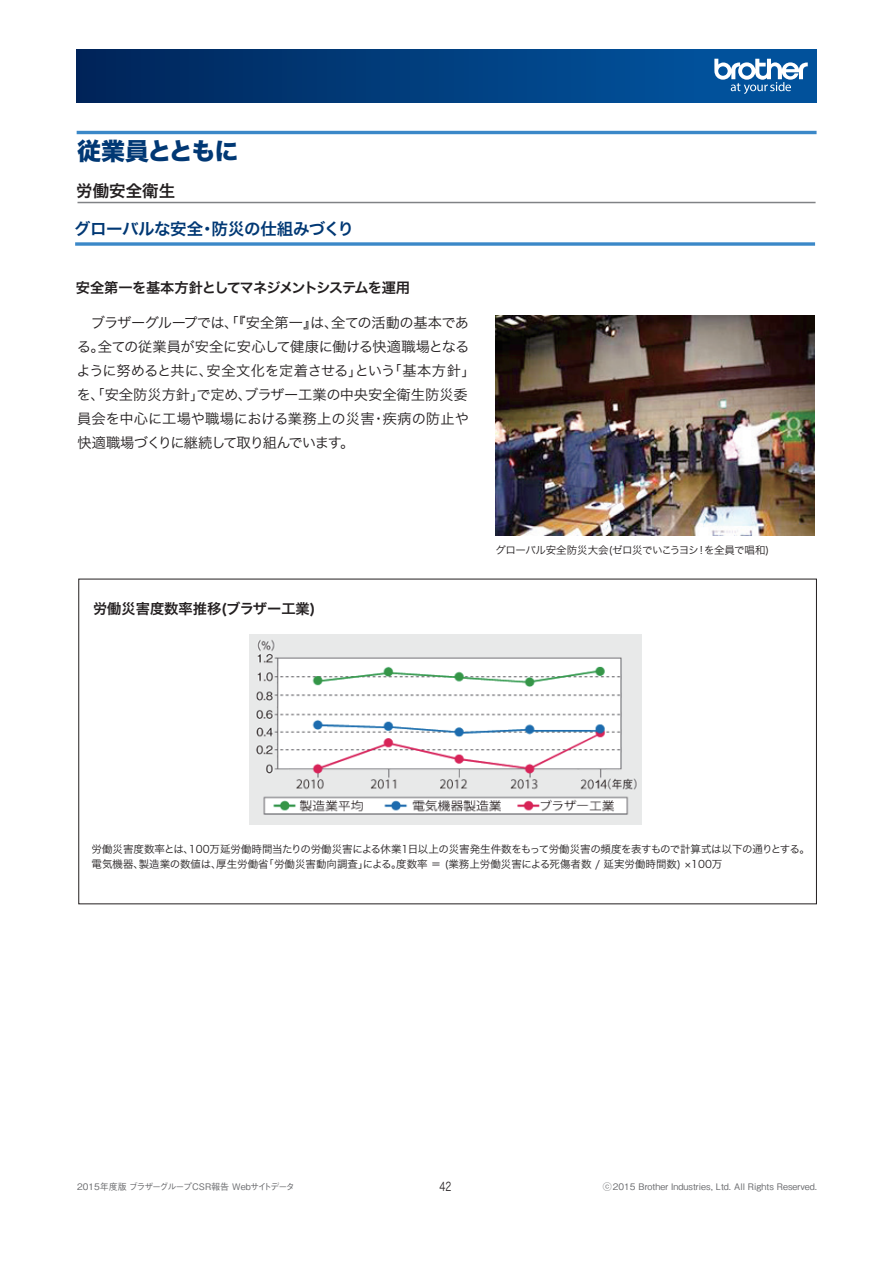
<style>
.page{position:relative;width:893px;height:1263px;background:#fff}
.page>*{position:absolute;margin:0;border:0;box-sizing:border-box;transform-origin:0 0}
.t1{font:24px "Hira Kaku Std W8";letter-spacing:-.055em;color:#013874}
.t2{font:16.5px "Hira Kaku Pro W6";letter-spacing:-.025em;color:#013874}
.t3{font:16.5px "Hira Kaku Pro W6";color:#231f20}
.t4{font:14.25px/24px "Hira Kaku Pro W3";letter-spacing:-.02em;color:#231f20}
.t5{font:14.25px "Hira Kaku Pro W6";letter-spacing:-.06em;color:#231f20}
.t6{font:14.25px "Hira Kaku Pro W6";color:#231f20}
.t7{font:12px "Hira Kaku Pro W3";color:#231f20;scale:.75 1}
.t8{font:10.5px/15px "Hira Kaku Pro W3";color:#231f20}
.t9{font:10.5px "Hira Kaku Pro W3";letter-spacing:-.04em;color:#231f20}
.t10{font:500 9px "Gothic BBB Pro";color:#6c6d70}
.t11{font:500 9px "Gothic BBB Pro";letter-spacing:-.03em;color:#6c6d70}
</style>
<div class="page">
<div style="left:76px;top:50px;width:741px;height:52px;background:linear-gradient(to right,#00265a,#0258a4)"></div>
<svg style="left:714px;top:59px;width:94px;height:35px"></svg>
<hr style="left:77px;top:131px;width:739px;height:3px;background:#3b88c8">
<hr style="left:78px;top:202px;width:738px;height:1px;background:#808285">
<svg style="left:75px;top:242px;width:740px;height:4px;background:#5799d0"></svg>
<img style="left:496px;top:315px;width:319px;height:220px">
<img style="left:250px;top:634px;width:392px;height:190px">
<p class="t1" style="left:77px;top:137px;width:163px">従業員とともに</p>
<p class="t3" style="left:76px;top:176px;width:100px">労働安全衛生</p>
<p class="t2" style="left:74px;top:213px;width:281px">グローバルな安全・防災の仕組みづくり</p>
<p class="t5" style="left:76px;top:275px;width:336px">安全第一を基本方針としてマネジメントシステムを運用</p>
<p class="t4" style="left:77px;top:309px;width:401px">　ブラザーグループでは、「『安全第一』は、全ての活動の基本である。全ての従業員が安全に安心して健康に働ける快適職場となるように努めると共に、安全文化を定着させる」という「基本方針」を、「安全防災方針」で定め、ブラザー工業の中央安全衛生防災委員会を中心に工場や職場における業務上の災害・疾病の防止や快適職場づくりに継続して取り組んでいます。</p>
<p class="t6" style="left:93px;top:596px;width:224px">労働災害度数率推移(ブラザー工業)</p>
<p class="t9" style="left:495px;top:540px;width:275px">グローバル安全防災大会(ゼロ災でいこうヨシ！を全員で唱和)</p>
<p class="t8" style="left:91px;top:841px;width:720px">労働災害度数率とは、100万延労働時間当たりの労働災害による休業1日以上の災害発生件数をもって労働災害の頻度を表すもので計算式は以下の通りとする。電気機器、製造業の数値は、厚生労働省「労働災害動向調査」による。度数率 ＝ (業務上労働災害による死傷者数 / 延実労働時間数) ×100万</p>
<p class="t11" style="left:77px;top:1180px;width:219px">2015年度版 ブラザーグループCSR報告 Webサイトデータ</p>
<p class="t7" style="left:440px;top:1175px;width:17px">42</p>
<p class="t10" style="left:603px;top:1180px;width:216px">ⓒ2015 Brother Industries, Ltd. All Rights Reserved.</p>
</div>
